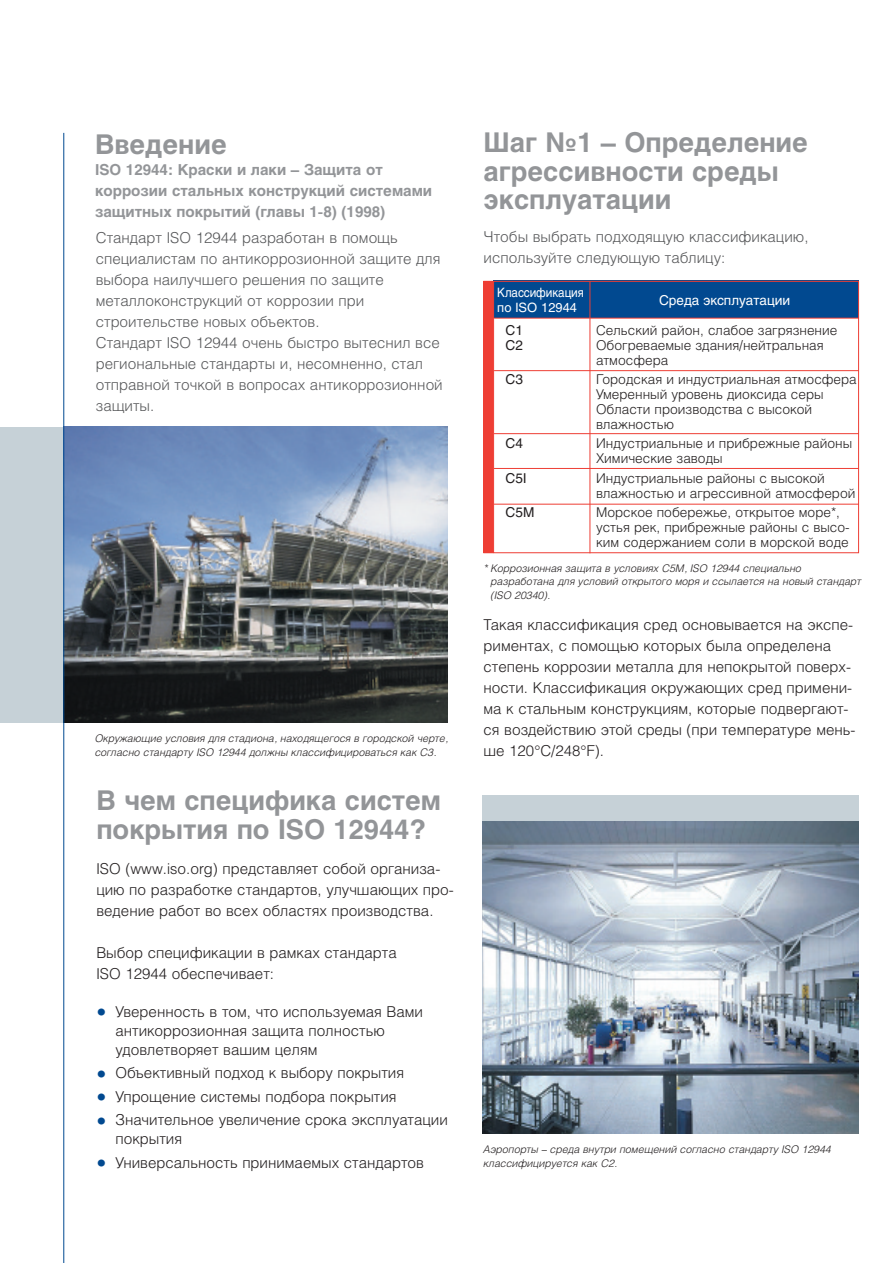
<style>
.page{position:relative;width:893px;height:1263px;background:#fff}
.page>*{position:absolute;margin:0;border:0;box-sizing:border-box;transform-origin:0 0}
.t1{font:700 27px/28.5px "Helios";color:#939598}
.t2{font:300 15px/21px "Helios";color:#231f20}
.t3{font:300 15px/21px "Helios";color:#57585a}
.t4{font:700 15px/21px "Helios";color:#939598}
.t5{font:300 13.5px/15px "Helios";color:#231f20}
.t6{font:13.5px "Helios";color:#fff}
.t7{font:13.5px/15px "Helios";color:#231f20}
.t8{font:12.75px/15px "Helios";letter-spacing:-.005em;color:#fff;scale:.91 1}
.t9{font:italic 300 10.5px/13.5px "Helios";color:#231f20}
.s1{font-family:"Arial"}
.s2{font-family:"Arial";font-weight:400;font-size:28.5px;color:#014990}
</style>
<div class="page">
<img style="left:482px;top:820px;width:377px;height:313px">
<div style="left:493px;top:281px;width:366px;height:37px;background:#014990"></div>
<div style="left:0;top:427px;width:64px;height:296px;background:#c6d1d7"></div>
<img style="left:64px;top:427px;width:383px;height:296px">
<hr style="left:63px;top:133px;width:1px;height:1130px;background:#014990">
<div style="left:482px;top:795px;width:377px;height:25px;background:#c6d1d7"></div>
<div style="left:493px;top:281px;width:366px;height:272px;border:1px solid #ee3e34"></div>
<hr style="left:494px;top:370px;width:365px;height:1px;background:#ee3e34">
<hr style="left:494px;top:468px;width:365px;height:1px;background:#ee3e34">
<hr style="left:590px;top:281px;width:1px;height:272px;background:#ee3e34">
<hr style="left:494px;top:433px;width:365px;height:1px;background:#ee3e34">
<hr style="left:494px;top:504px;width:365px;height:1px;background:#ee3e34">
<hr style="left:494px;top:318px;width:365px;height:1px;background:#ee3e34">
<div style="left:484px;top:281px;width:9px;height:272px;background:#ee3e34"></div>
<div style="left:483px;top:281px;width:10px;height:272px;border:1px solid #ee3e34"></div>
<h1 class="t1" style="left:95px;top:133px;width:133px">Введение</h1>
<p class="t4" style="left:95px;top:160px;width:339px">ISO 12944: Краски и лаки – Защита от коррозии стальных конструкций системами защитных покрытий (главы 1-8) (1998)</p>
<p class="t3" style="left:96px;top:229px;width:348px">Стандарт ISO 12944 разработан в помощь специалистам по антикоррозионной защите для выбора наилучшего решения по защите металлоконструкций от коррозии при строительстве новых объектов.<br>Стандарт ISO 12944 очень быстро вытеснил все региональные стандарты и, несомненно, стал отправной точкой в вопросах антикоррозионной защиты.</p>
<p class="t9" style="left:95px;top:733px;width:355px">Окружающие условия для стадиона, находящегося в городской черте, согласно стандарту ISO 12944 должны классифицироваться как C3.</p>
<h1 class="t1" style="left:484px;top:131px;width:326px">Шаг №1 – Определение агрессивности среды эксплуатации</h1>
<p class="t3" style="left:484px;top:228px;width:326px">Чтобы выбрать подходящую классификацию, используйте следующую таблицу:</p>
<p class="t8" style="left:497px;top:286px;width:97px">Классификация по ISO 12944</p>
<p class="t6" style="left:659px;top:295px;width:133px">Среда эксплуатации</p>
<p class="t5" style="left:596px;top:324px;width:243px">Сельский район, слабое загрязнение<br>Обогреваемые здания/нейтральная атмосфера</p>
<p class="t5" style="left:596px;top:373px;width:262px">Городская и индустриальная атмосфера<br>Умеренный уровень диоксида серы<br>Области производства с высокой влажностью</p>
<p class="t5" style="left:596px;top:437px;width:258px">Индустриальные и прибрежные районы<br>Химические заводы</p>
<p class="t5" style="left:596px;top:472px;width:261px">Индустриальные районы с высокой влажностью и агрессивной атмосферой</p>
<p class="t5" style="left:596px;top:506px;width:255px">Морское побережье, открытое море*, устья рек, прибрежные районы с высо&shy;ким содержанием соли в морской воде</p>
<p class="t9" style="left:491px;top:562px;width:372px;text-indent:-7px"><span class="s1">*</span> Коррозионная защита в условиях С5М, ISO 12944 специально разработана для условий открытого моря и ссылается на новый стандарт (ISO 20340).</p>
<p class="t7" style="left:506px;top:324px;width:19px">C1<br>C2</p>
<p class="t7" style="left:506px;top:373px;width:19px">С3</p>
<p class="t7" style="left:506px;top:437px;width:19px">C4</p>
<p class="t7" style="left:506px;top:472px;width:22px">C5I</p>
<p class="t7" style="left:506px;top:506px;width:30px">C5M</p>
<p class="t2" style="left:484px;top:615px;width:373px">Такая классификация сред основывается на экспе&shy;риментах, с помощью которых была определена степень коррозии металла для непокрытой поверх&shy;ности. Классификация окружающих сред примени&shy;ма к стальным конструкциям, которые подвергают&shy;ся воздействию этой среды (при температуре мень&shy;ше 120°С/248°F).</p>
<h1 class="t1" style="left:96px;top:789px;width:346px">В чем специфика систем покрытия по ISO 12944?</h1>
<p class="t2" style="left:96px;top:859px;width:359px">ISO (www.iso.org) представляет собой организа&shy;цию по разработке стандартов, улучшающих про&shy;ведение работ во всех областях производства.</p>
<p class="t2" style="left:96px;top:943px;width:302px">Выбор спецификации в рамках стандарта<br>ISO 12944 обеспечивает:</p>
<p class="t2" style="left:115px;top:1004px;width:309px;line-height:18.8px;text-indent:-19px"><span class="s2">•</span> Уверенность в том, что используемая Вами антикоррозионная защита полностью удовлетворяет вашим целям</p>
<p class="t2" style="left:96px;top:1064px;width:309px"><span class="s2">•</span> Объективный подход к выбору покрытия</p>
<p class="t2" style="left:96px;top:1087px;width:302px"><span class="s2">•</span> Упрощение системы подбора покрытия</p>
<p class="t2" style="left:115px;top:1112px;width:334px;line-height:18.8px;text-indent:-19px"><span class="s2">•</span> Значительное увеличение срока эксплуатации покрытия</p>
<p class="t2" style="left:96px;top:1153px;width:329px"><span class="s2">•</span> Универсальность принимаемых стандартов</p>
<p class="t9" style="left:484px;top:1144px;width:349px">Аэропорты – среда внутри помещений согласно стандарту ISO 12944 классифицируется как C2.</p>
</div>
